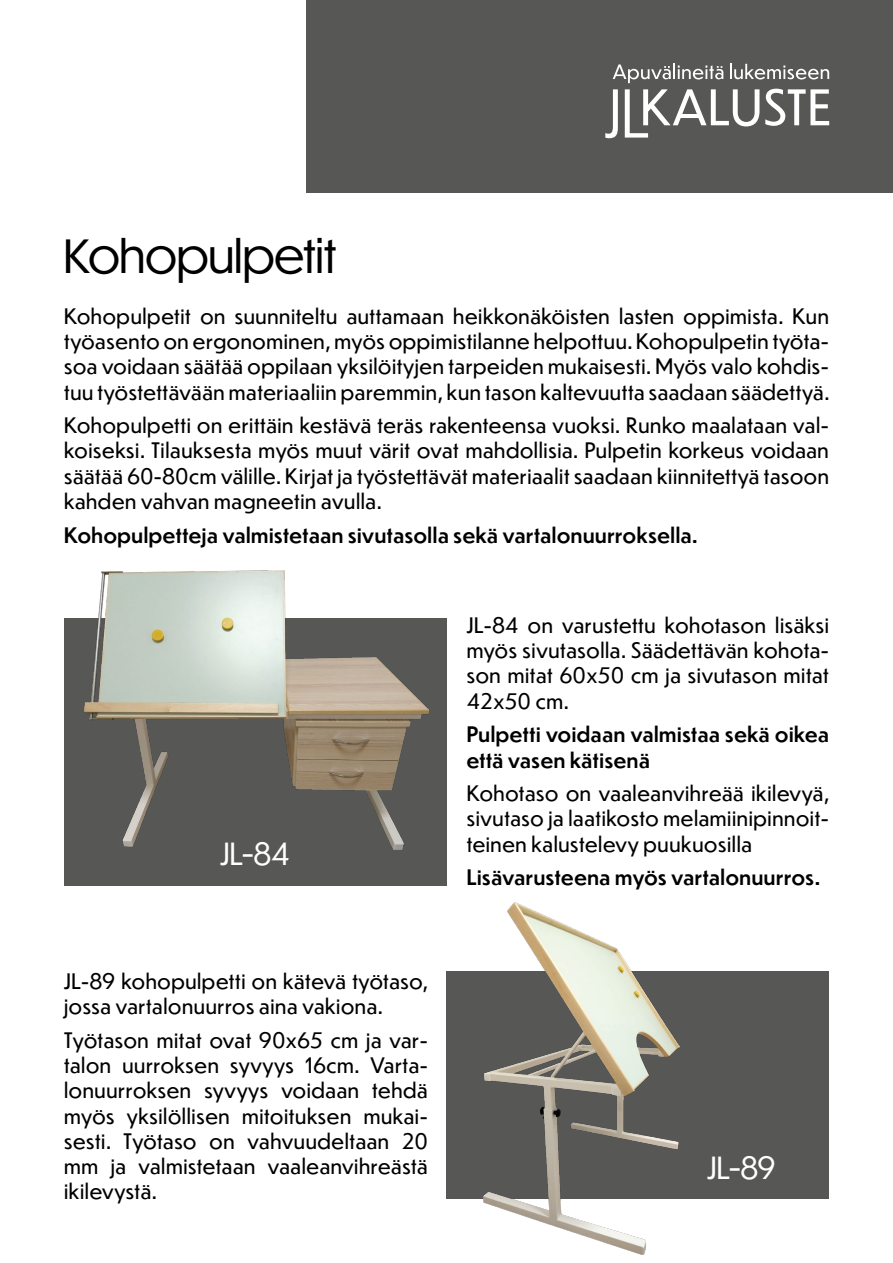
<style>
.page{position:relative;width:893px;height:1263px;background:#fff}
.page>*{position:absolute;margin:0;border:0;box-sizing:border-box;transform-origin:0 0}
.t1{font:45px "Dunbar Tall";color:#000}
.t2{font:30px "Dunbar Tall";color:#fff}
.t3{font:21px/25.2px "Dunbar Text";color:#000;text-align:justify}
.t4{font:500 21px/25.2px "Dunbar Text";color:#000}
</style>
<div class="page">
<div style="left:306px;top:0;width:587px;height:193px;background:#575756"></div>
<div style="left:64px;top:618px;width:382px;height:267px;background:#575756"></div>
<div style="left:446px;top:972px;width:383px;height:227px;background:#575756"></div>
<svg style="left:765px;top:89px;width:64px;height:37px"></svg>
<svg style="left:605px;top:89px;width:13px;height:49px"></svg>
<svg style="left:625px;top:89px;width:134px;height:49px"></svg>
<svg style="left:613px;top:64px;width:110px;height:19px"></svg>
<svg style="left:730px;top:64px;width:99px;height:15px"></svg>
<img style="left:84px;top:570px;width:344px;height:279px">
<img style="left:484px;top:903px;width:195px;height:351px">
<h1 class="t1" style="left:64px;top:224px;width:274px">Kohopulpetit</h1>
<p class="t3" style="left:64px;top:303px;width:768px">Kohopulpetit on suunniteltu auttamaan heikkonäköisten lasten oppimista. Kun työasento on ergonominen, myös oppimistilanne helpottuu. Kohopulpetin työta&shy;soa voidaan säätää oppilaan yksilöityjen tarpeiden mukaisesti. Myös valo kohdis&shy;tuu työstettävään materiaaliin paremmin, kun tason kaltevuutta saadaan säädettyä.</p>
<p class="t3" style="left:64px;top:412px;width:767px">Kohopulpetti on erittäin kestävä teräs rakenteensa vuoksi. Runko maalataan val&shy;koiseksi. Tilauksesta myös muut värit ovat mahdollisia. Pulpetin korkeus voidaan säätää 60-80cm välille. Kirjat ja työstettävät materiaalit saadaan kiinnitettyä tasoon kahden vahvan magneetin avulla.</p>
<p class="t4" style="left:64px;top:521px;width:636px">Kohopulpetteja valmistetaan sivutasolla sekä vartalonuurroksella.</p>
<h2 class="t2" style="left:221px;top:832px;width:71px">JL-84</h2>
<p class="t3" style="left:64px;top:968px;width:366px">JL-89 kohopulpetti on kätevä työtaso, jossa vartalonuurros aina vakiona.</p>
<p class="t3" style="left:64px;top:1027px;width:366px">Työtason mitat ovat 90x65 cm ja var&shy;talon uurroksen syvyys 16cm. Varta&shy;lonuurroksen syvyys voidaan tehdä myös yksilöllisen mitoituksen mukai&shy;sesti. Työtaso on vahvuudeltaan 20 mm ja valmistetaan vaaleanvihreästä ikilevystä.</p>
<p class="t3" style="left:466px;top:612px;width:364px">JL-84 on varustettu kohotason lisäksi myös sivutasolla. Säädettävän kohota&shy;son mitat 60x50 cm ja sivutason mitat 42x50 cm.</p>
<p class="t4" style="left:466px;top:721px;width:364px">Pulpetti voidaan valmistaa sekä oikea että vasen kätisenä</p>
<p class="t3" style="left:466px;top:780px;width:365px">Kohotaso on vaaleanvihreää ikilevyä, sivutaso ja laatikosto melamiinipinnoit&shy;teinen kalustelevy puukuosilla</p>
<p class="t4" style="left:466px;top:864px;width:356px">Lisävarusteena myös vartalonuurros.</p>
<h2 class="t2" style="left:707px;top:1146px;width:69px">JL-89</h2>
</div>
